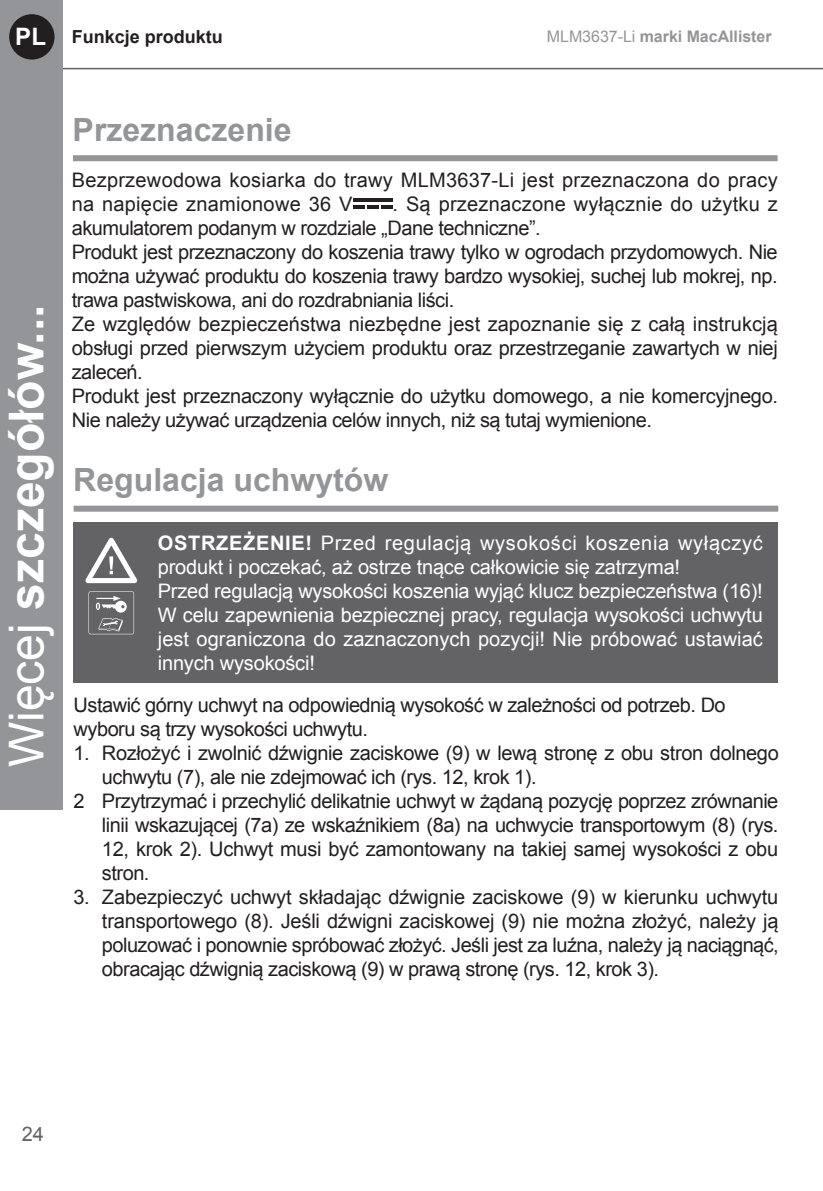
<style>
.page{position:relative;width:823px;height:1191px;background:#fff}
.page>*{position:absolute;margin:0;border:0;box-sizing:border-box;transform-origin:0 0}
.t1{font:700 48px "Arial";color:#fff}
.t2{font:700 32px "Arial";color:#939598}
.t3{font:700 24px "Arial";color:#fff}
.t4{font:20px/24px "Arial";letter-spacing:-.025em;color:#231f20;text-align:justify}
.t5{font:20px/24px "Arial";letter-spacing:-.01em;color:#fff}
.t6{font:20px/24px "Arial";letter-spacing:.01em;color:#231f20}
.t7{font:20px "Arial";color:#636366}
.t8{font:700 18px "Arial";color:#231f20}
.t9{font:700 16px "Arial";letter-spacing:-.005em;color:#939598}
.s1{font-weight:400}
.s2{font-weight:700}
</style>
<div class="page">
<hr style="left:50px;top:68px;width:772px;height:1px;background:#636366">
<div style="left:0;top:0;width:62px;height:809px;background:#939598"></div>
<div style="left:9px;top:14px;width:45px;height:46px;background:#231f20;border-radius:50%"></div>
<div style="left:74px;top:522px;width:703px;height:160px;background:#636366"></div>
<div style="left:73px;top:155px;width:704px;height:6px;background:#939598"></div>
<div style="left:74px;top:505px;width:703px;height:6px;background:#939598"></div>
<hr style="left:352px;top:199px;width:40px;height:3px;background:#231f20">
<svg style="left:353px;top:205px;width:39px;height:3px"></svg>
<svg style="left:85px;top:537px;width:53px;height:97px"></svg>
<p class="t3" style="left:15px;top:21px;width:32px">PL</p>
<p class="t9" style="left:546px;top:25px;width:226px"><span class="s1">MLM3637-Li</span> marki MacAllister</p>
<p class="t8" style="left:72px;top:25px;width:153px">Funkcje produktu</p>
<h1 class="t1" style="left:-6px;top:767px;width:464px;rotate:-90deg"><span class="s1">Więcej</span> szczegółów...</h1>
<p class="t2" style="left:73px;top:108px;width:220px">Przeznaczenie</p>
<p class="t6" style="left:72px;top:168px;width:707px">Bezprzewodowa kosiarka do trawy MLM3637-Li jest przeznaczona do pracy na napięcie znamionowe 36 V</p>
<p class="t4" style="left:72px;top:192px;width:707px;text-indent:320px">. Są przeznaczone wyłącznie do użytku z akumulatorem podanym w rozdziale „Dane techniczne”.</p>
<p class="t4" style="left:72px;top:240px;width:707px">Produkt jest przeznaczony do koszenia trawy tylko w ogrodach przydomowych. Nie można używać produktu do koszenia trawy bardzo wysokiej, suchej lub mokrej, np. trawa pastwiskowa, ani do rozdrabniania liści.</p>
<p class="t4" style="left:72px;top:312px;width:707px">Ze względów bezpieczeństwa niezbędne jest zapoznanie się z całą instrukcją obsługi przed pierwszym użyciem produktu oraz przestrzeganie zawartych w niej zaleceń.</p>
<p class="t4" style="left:72px;top:384px;width:707px">Produkt jest przeznaczony wyłącznie do użytku domowego, a nie komercyjnego.<br>Nie należy używać urządzenia celów innych, niż są tutaj wymienione.</p>
<p class="t2" style="left:73px;top:458px;width:316px">Regulacja uchwytów</p>
<p class="t5" style="left:158px;top:531px;width:606px"><span class="s2">OSTRZEŻENIE!</span> Przed regulacją wysokości koszenia wyłączyć produkt i poczekać, aż ostrze tnące całkowicie się zatrzyma!</p>
<p class="t5" style="left:158px;top:579px;width:606px">Przed regulacją wysokości koszenia wyjąć klucz bezpieczeństwa (16)!</p>
<p class="t5" style="left:158px;top:603px;width:606px;text-align:justify">W celu zapewnienia bezpiecznej pracy, regulacja wysokości uchwytu jest ograniczona do zaznaczonych pozycji! Nie próbować ustawiać innych wysokości!</p>
<p class="t4" style="left:74px;top:693px;width:653px">Ustawić górny uchwyt na odpowiednią wysokość w zależności od potrzeb. Do</p>
<p class="t4" style="left:74px;top:717px;width:296px">wyboru są trzy wysokości uchwytu.</p>
<p class="t4" style="left:102px;top:741px;width:678px;text-indent:-28px">1. Rozłożyć i zwolnić dźwignie zaciskowe (9) w lewą stronę z obu stron dolnego uchwytu (7), ale nie zdejmować ich (rys. 12, krok 1).</p>
<p class="t4" style="left:102px;top:789px;width:677px;text-indent:-28px">2 Przytrzymać i przechylić delikatnie uchwyt w żądaną pozycję poprzez zrównanie linii wskazującej (7a) ze wskaźnikiem (8a) na uchwycie transportowym (8) (rys.<br>12, krok 2). Uchwyt musi być zamontowany na takiej samej wysokości z obu stron.</p>
<p class="t4" style="left:102px;top:885px;width:678px;text-indent:-28px">3. Zabezpieczyć uchwyt składając dźwignie zaciskowe (9) w kierunku uchwytu transportowego (8). Jeśli dźwigni zaciskowej (9) nie można złożyć, należy ją poluzować i ponownie spróbować złożyć. Jeśli jest za luźna, należy ją naciągnąć, obracając dźwignią zaciskową (9) w prawą stronę (rys. 12, krok 3).</p>
<p class="t7" style="left:22px;top:1121px;width:24px">24</p>
</div>
